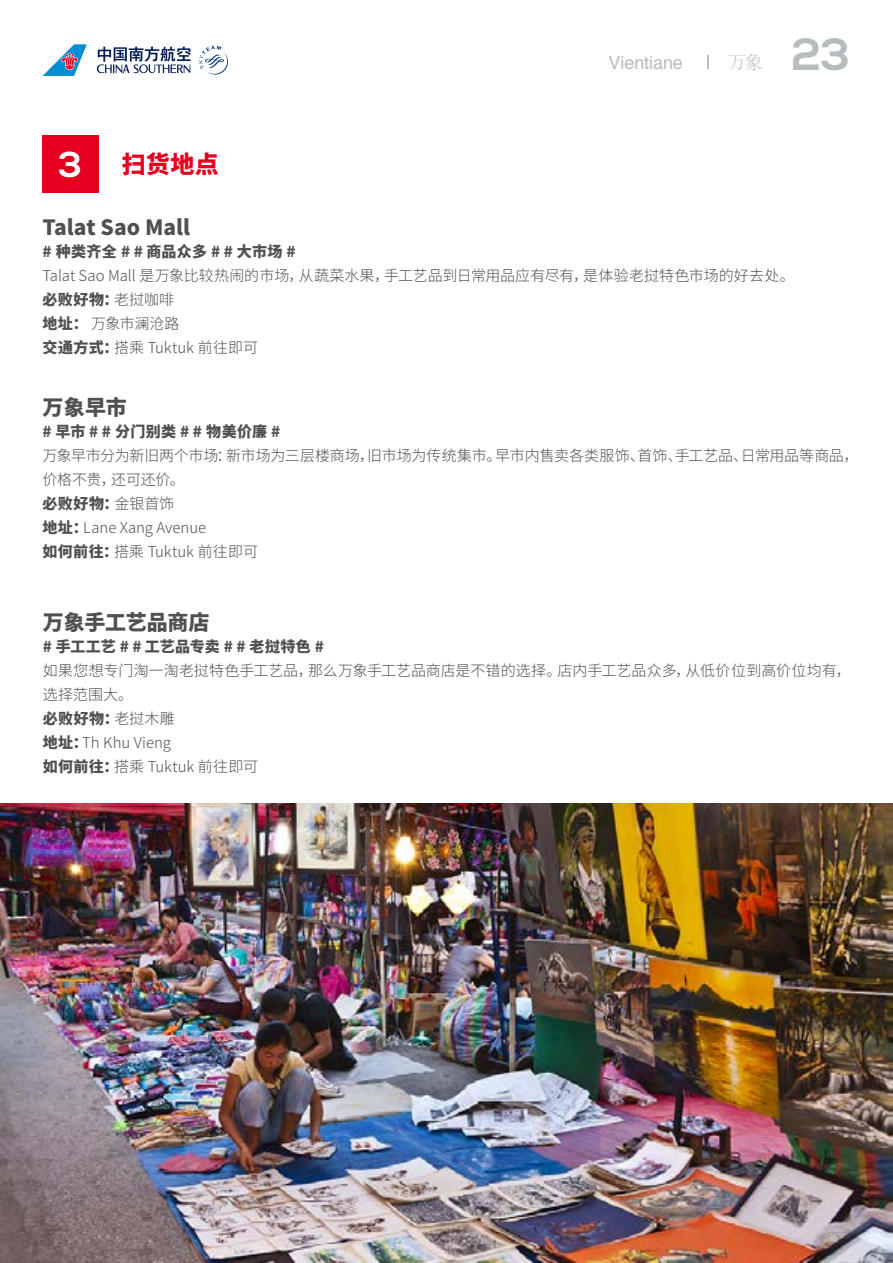
<style>
.page{position:relative;width:893px;height:1263px;background:#fff}
.page>*{position:absolute;margin:0;border:0;box-sizing:border-box;transform-origin:0 0}
.t1{font:700 45px "Nexa";color:#b7bcbe}
.t2{font:900 24px "Noto Sans Hans";color:#e60020}
.t3{font:900 21px "Noto Sans Hans";color:#515050}
.t4{font:18px "Helvetica";letter-spacing:-.005em;color:#b7bcbe}
.t5{font:300 18px "Adobe Song Std";color:#b7bcbe}
.t6{font:300 15px/24px "Noto Sans Hans";letter-spacing:-.005em;color:#515050}
.t7{font:900 15px "Noto Sans Hans";letter-spacing:.015em;color:#515050}
.s1{font-family:"Nexa";font-weight:700;font-size:36px;color:#fff}
.s2{font-weight:900}
</style>
<div class="page">
<svg style="left:43px;top:44px;width:44px;height:32px"></svg>
<svg style="left:199px;top:46px;width:29px;height:29px"></svg>
<svg style="left:96px;top:47px;width:95px;height:27px"></svg>
<svg style="left:707px;top:55px;width:2px;height:13px"></svg>
<div style="left:43px;top:135px;width:56px;height:58px;background:#e60020"></div>
<img style="left:0;top:804px;width:893px;height:459px">
<p class="t4" style="left:609px;top:48px;width:76px">Vientiane</p>
<p class="t5" style="left:728px;top:53px;width:36px">万象</p>
<h1 class="t1" style="left:792px;top:28px;width:60px">23</h1>
<h2 class="t2" style="left:59px;top:151px;width:161px"><span class="s1">3</span> 扫货地点</h2>
<h3 class="t3" style="left:43px;top:216px;width:149px">Talat Sao Mall</h3>
<p class="t7" style="left:43px;top:243px;width:255px"># 种类齐全 # # 商品众多 # # 大市场 #</p>
<p class="t6" style="left:43px;top:264px;width:754px">Talat Sao Mall 是万象比较热闹的市场，从蔬菜水果，手工艺品到日常用品应有尽有，是体验老挝特色市场的好去处。<span class="s2">必败好物：</span>老挝咖啡<br><span class="s2">地址：</span> 万象市澜沧路<br><span class="s2">交通方式：</span>搭乘 Tuktuk 前往即可</p>
<h3 class="t3" style="left:43px;top:395px;width:86px">万象早市</h3>
<p class="t7" style="left:43px;top:423px;width:239px"># 早市 # # 分门别类 # # 物美价廉 #</p>
<p class="t6" style="left:43px;top:444px;width:817px">万象早市分为新旧两个市场：新市场为三层楼商场，旧市场为传统集市。早市内售卖各类服饰、首饰、手工艺品、日常用品等商品，价格不贵，还可还价。<br><span class="s2">必败好物：</span>金银首饰<br><span class="s2">地址：</span>Lane Xang Avenue<br><span class="s2">如何前往：</span>搭乘 Tuktuk 前往即可</p>
<h3 class="t3" style="left:43px;top:611px;width:168px">万象手工艺品商店</h3>
<p class="t7" style="left:43px;top:638px;width:283px"># 手工工艺 # # 工艺品专卖 # # 老挝特色 #</p>
<p class="t6" style="left:43px;top:659px;width:809px">如果您想专门淘一淘老挝特色手工艺品，那么万象手工艺品商店是不错的选择。店内手工艺品众多，从低价位到高价位均有，选择范围大。<br><span class="s2">必败好物：</span>老挝木雕<br><span class="s2">地址：</span>Th Khu Vieng<br><span class="s2">如何前往：</span>搭乘 Tuktuk 前往即可</p>
</div>
